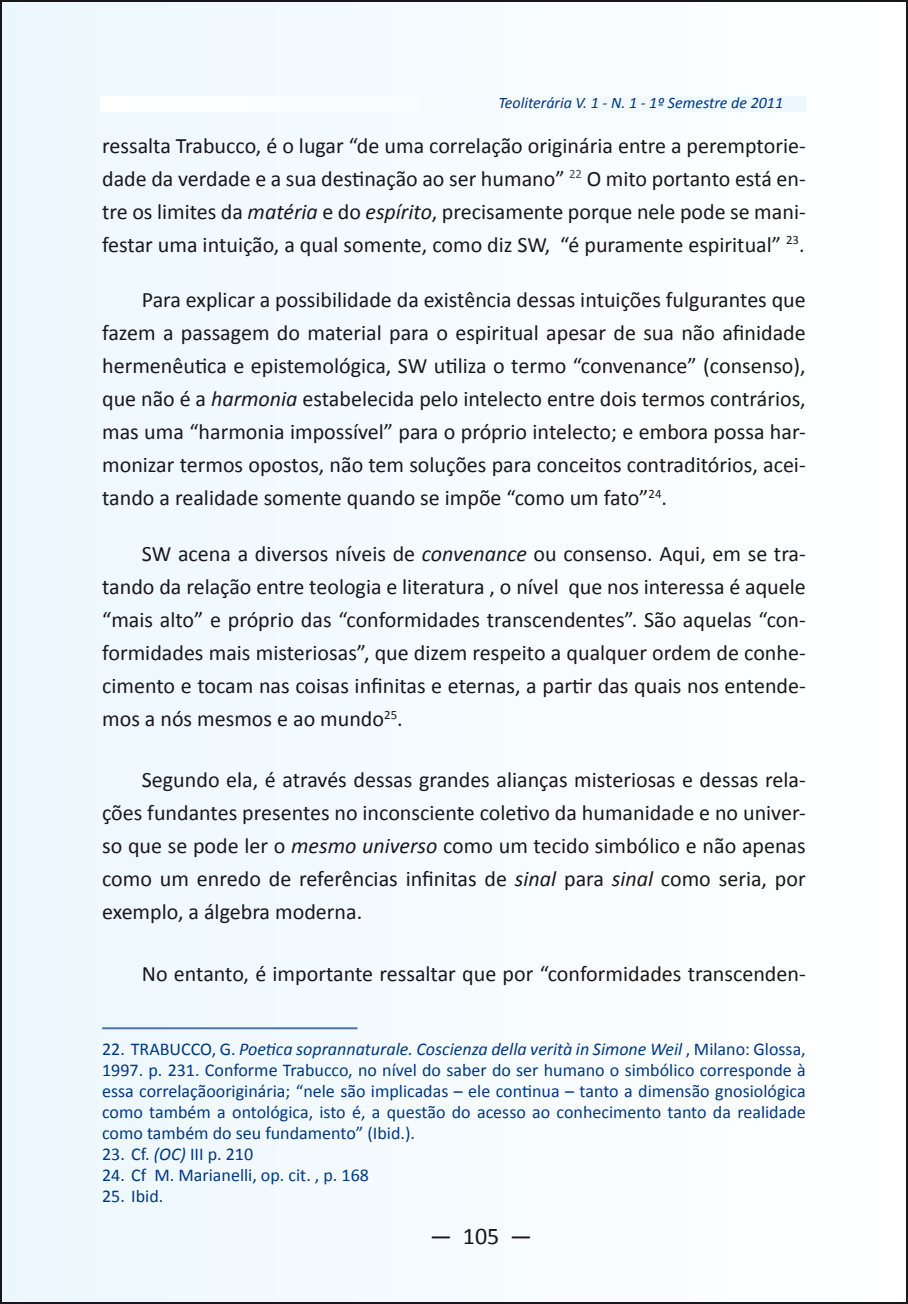
<style>
.page{position:relative;width:908px;height:1304px;background:#fff}
.page>*{position:absolute;margin:0;border:0;box-sizing:border-box;transform-origin:0 0}
.t1{font:24px "Calibri";color:#1a171c}
.t2{font:22px/33px "Calibri";color:#1a171c;text-align:justify}
.t3{font:18px/21px "Calibri";color:#003882;text-align:justify}
.t4{font:italic 16px "Calibri";color:#003882}
.s1{font-style:italic}
</style>
<div class="page">
<div style="left:1px;top:1px;width:905px;height:1302px;background:#f5fbfe"></div>
<hr style="left:102px;top:1027px;width:255px;height:2px;background:#4d74a8">
<p class="t4" style="left:498px;top:93px;width:286px">Teoliterária V. 1 - N. 1 - 1º Semestre de 2011</p>
<p class="t2" style="left:102px;top:128px;width:704px">ressalta Trabucco, é o lugar “de uma correlação originária entre a peremptorie&shy;dade da verdade e a sua destinação ao ser humano” <sup>22</sup> O mito portanto está en&shy;tre os limites da <span class="s1">matéria</span> e do <span class="s1">espírito</span>, precisamente porque nele pode se mani&shy;festar uma intuição, a qual somente, como diz SW, “é puramente espiritual” <sup>23</sup>.</p>
<p class="t2" style="left:102px;top:282px;width:704px;text-indent:40px">Para explicar a possibilidade da existência dessas intuições fulgurantes que fazem a passagem do material para o espiritual apesar de sua não afinidade hermenêutica e epistemológica, SW utiliza o termo “convenance” (consenso), que não é a <span class="s1">harmonia</span> estabelecida pelo intelecto entre dois termos contrários, mas uma “harmonia impossível” para o próprio intelecto; e embora possa har&shy;monizar termos opostos, não tem soluções para conceitos contraditórios, acei&shy;tando a realidade somente quando se impõe “como um fato”<sup>24</sup>.</p>
<p class="t2" style="left:102px;top:536px;width:705px;text-indent:40px">SW acena a diversos níveis de <span class="s1">convenance</span> ou consenso. Aqui, em se tra&shy;tando da relação entre teologia e literatura , o nível que nos interessa é aquele “mais alto” e próprio das “conformidades transcendentes”. São aquelas “con&shy;formidades mais misteriosas”, que dizem respeito a qualquer ordem de conhe&shy;cimento e tocam nas coisas infinitas e eternas, a partir das quais nos entende&shy;mos a nós mesmos e ao mundo<sup>25</sup>.</p>
<p class="t2" style="left:102px;top:762px;width:705px;text-indent:40px">Segundo ela, é através dessas grandes alianças misteriosas e dessas rela&shy;ções fundantes presentes no inconsciente coletivo da humanidade e no univer&shy;so que se pode ler o <span class="s1">mesmo universo</span> como um tecido simbólico e não apenas como um enredo de referências infinitas de <span class="s1">sinal</span> para <span class="s1">sinal</span> como seria, por exemplo, a álgebra moderna.</p>
<p class="t2" style="left:142px;top:956px;width:665px">No entanto, é importante ressaltar que por “conformidades transcenden-</p>
<p class="t3" style="left:102px;top:1038px;width:704px">22. TRABUCCO, G. <span class="s1">Poetica soprannaturale. Coscienza della verità in Simone Weil</span> , Milano: Glossa, 1997. p. 231. Conforme Trabucco, no nível do saber do ser humano o simbólico corresponde à essa correlaçãooriginária; “nele são implicadas – ele continua – tanto a dimensão gnosiológica como também a ontológica, isto é, a questão do acesso ao conhecimento tanto da realidade como também do seu fundamento” (Ibid.).</p>
<p class="t3" style="left:102px;top:1143px;width:152px">23. Cf. <span class="s1">(OC)</span> III p. 210</p>
<p class="t3" style="left:102px;top:1164px;width:268px">24. Cf M. Marianelli, op. cit. , p. 168</p>
<p class="t3" style="left:102px;top:1185px;width:63px">25. Ibid.</p>
<p class="t1" style="left:430px;top:1221px;width:103px">— 105 —</p>
</div>
